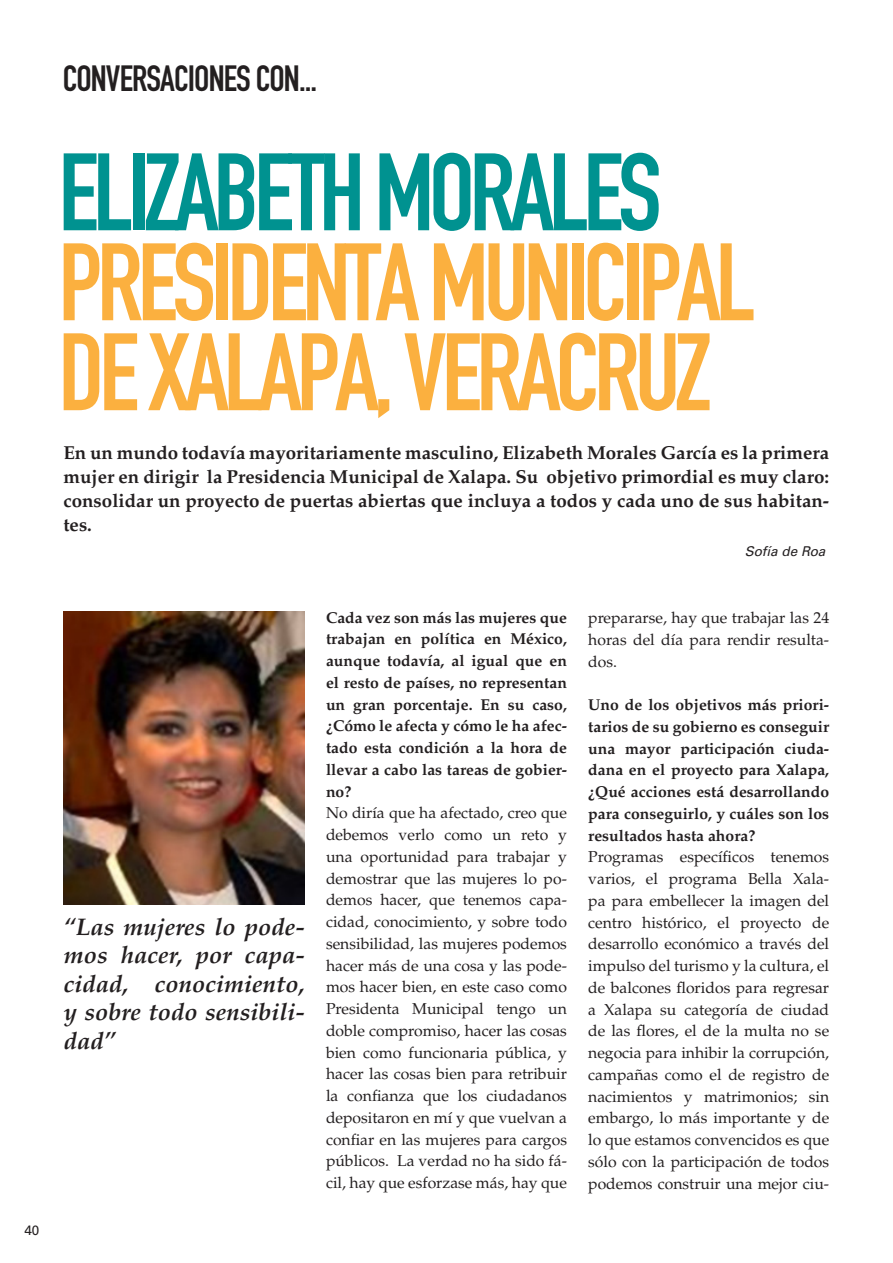
<style>
.page{position:relative;width:893px;height:1263px;background:#fff}
.page>*{position:absolute;margin:0;border:0;box-sizing:border-box;transform-origin:0 0}
.titular{font:108px/90px "DIN Engschrift";letter-spacing:-.05em;color:#fbb03f}
.titular-2{font:108px "DIN Engschrift";letter-spacing:-.05em;color:#009290}
.antetitulo{font:36px "DIN Engschrift";letter-spacing:-.025em;color:#231f20}
.t1{font:italic 700 24px/28.5px "Palatino";color:#231f20;text-align:justify}
.subtitular{font:700 18.75px/24px "Palatino";color:#231f20;text-align:justify}
.t2{font:15.75px/21.8px "Palatino";color:#231f20;text-align:justify}
.t3{font:700 15.75px/21.8px "Palatino";color:#231f20;text-align:justify}
.autor{font:italic 13.5px "Univers";color:#231f20}
.numpagina{font:13.5px "Univers";color:#231f20}
</style>
<div class="page">
<img style="left:64px;top:611px;width:241px;height:294px">
<p class="numpagina" style="left:24px;top:1222px;width:17px">40</p>
<p class="antetitulo" style="left:63px;top:57px;width:256px">CONVERSACIONES CON...</p>
<p class="titular-2" style="left:58px;top:129px;width:605px">ELIZABETH MORALES</p>
<p class="titular" style="left:58px;top:238px;width:698px">PRESIDENTA MUNICIPAL<br>DE XALAPA, VERACRUZ</p>
<p class="subtitular" style="left:63px;top:441px;width:767px">En un mundo todavía mayoritariamente masculino, Elizabeth Morales García es la primera mujer en dirigir la Presidencia Municipal de Xalapa. Su objetivo primordial es muy claro: consolidar un proyecto de puertas abiertas que incluya a todos y cada uno de sus habitan&shy;tes.</p>
<p class="autor" style="left:745px;top:543px;width:82px">Sofía de Roa</p>
<p class="t1" style="left:64px;top:913px;width:242px">“Las mujeres lo pode&shy;mos hacer, por capa&shy;cidad, conocimiento, y sobre todo sensibili&shy;dad”</p>
<p class="t3" style="left:326px;top:607px;width:242px">Cada vez son más las mujeres que trabajan en política en México, aunque todavía, al igual que en el resto de países, no representan un gran porcentaje. En su caso, ¿Cómo le afecta y cómo le ha afec&shy;tado esta condición a la hora de llevar a cabo las tareas de gobier&shy;no?</p>
<p class="t2" style="left:326px;top:802px;width:242px">No diría que ha afectado, creo que debemos verlo como un reto y una oportunidad para trabajar y demostrar que las mujeres lo po&shy;demos hacer, que tenemos capa&shy;cidad, conocimiento, y sobre todo sensibilidad, las mujeres podemos hacer más de una cosa y las pode&shy;mos hacer bien, en este caso como Presidenta Municipal tengo un doble compromiso, hacer las cosas bien como funcionaria pública, y hacer las cosas bien para retribuir la confianza que los ciudadanos depositaron en mí y que vuelvan a confiar en las mujeres para cargos públicos. La verdad no ha sido fá&shy;cil, hay que esforzase más, hay que</p>
<p class="t2" style="left:588px;top:607px;width:242px">prepararse, hay que trabajar las 24 horas del día para rendir resulta&shy;dos.</p>
<p class="t3" style="left:588px;top:694px;width:242px">Uno de los objetivos más priori&shy;tarios de su gobierno es conseguir una mayor participación ciuda&shy;dana en el proyecto para Xalapa, ¿Qué acciones está desarrollando para conseguirlo, y cuáles son los resultados hasta ahora?</p>
<p class="t2" style="left:588px;top:846px;width:242px">Programas específicos tenemos varios, el programa Bella Xala&shy;pa para embellecer la imagen del centro histórico, el proyecto de desarrollo económico a través del impulso del turismo y la cultura, el de balcones floridos para regresar a Xalapa su categoría de ciudad de las flores, el de la multa no se negocia para inhibir la corrupción, campañas como el de registro de nacimientos y matrimonios; sin embargo, lo más importante y de lo que estamos convencidos es que sólo con la participación de todos podemos construir una mejor ciu-</p>
</div>
